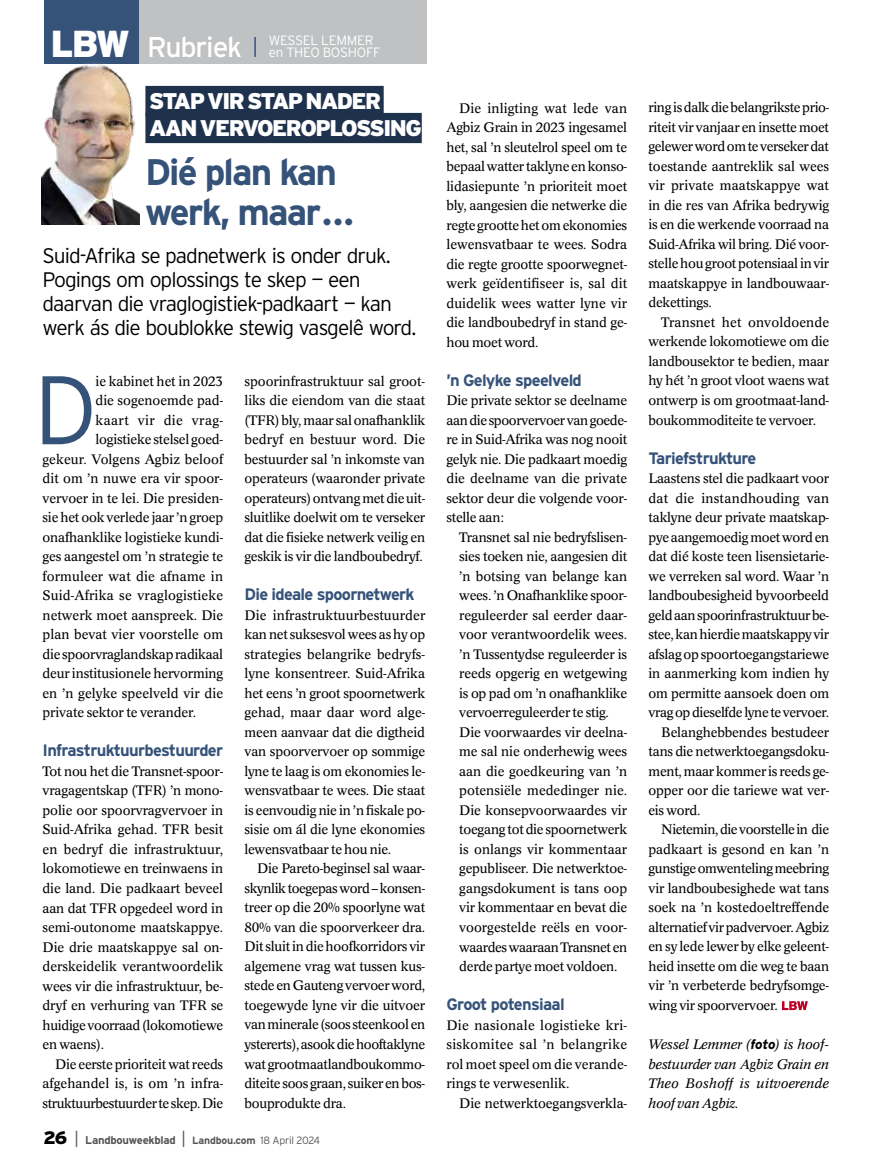
<style>
.page{position:relative;width:893px;height:1170px;background:#fff}
.page>*{position:absolute;margin:0;border:0;box-sizing:border-box;transform-origin:0 0}
.t1{font:300 97.05px "Interstate";color:#355279}
.t2{font:700 36.9px/39.6px "Interstate";letter-spacing:-.05em;color:#355279}
.t3{font:900 22.65px/27px "Interstate";letter-spacing:-.065em;color:#fff}
.t4{font:300 21px/24px "Interstate";letter-spacing:-.045em;color:#000}
.t5{font:700 16.5px "Interstate";letter-spacing:-.045em;color:#355279}
.t6{font:13.5px/19.5px "Concorde BQ";letter-spacing:-.015em;color:#000;text-align:justify}
.t7{font:italic 13.5px/19.5px "Concorde BQ";letter-spacing:-.005em;color:#000;text-align:justify}
.t8{font:13.5px "Concorde BQ";letter-spacing:.005em;color:#000}
.t9{font:13.5px "Concorde BQ";letter-spacing:.01em;color:#000}
.t10{font:300 13.5px/12px "Interstate";letter-spacing:-.02em;color:#fff}
.t11{font:13.5px "Concorde BQ";letter-spacing:.03em;color:#000}
.t12{font:700 11.25px "Interstate";letter-spacing:-.02em;color:#555}
.s1{font-weight:900;font-size:37.5px}
.s2{font-weight:400;font-size:28.5px}
.s3{font-weight:900;font-size:18px;color:#000}
.s4{font-weight:300;font-size:16.5px}
.s5{font-size:10.5px}
.s6{font-weight:300;font-size:10.5px}
.s7{font-family:"Interstate";font-weight:700}
</style>
<div class="page">
<svg style="left:782px;top:1001px;width:26px;height:9px"></svg>
<div style="left:44px;top:0;width:96px;height:64px;background:#355279"></div>
<div style="left:140px;top:0;width:287px;height:64px;background:#bfc1c3"></div>
<hr style="left:254px;top:37px;width:2px;height:20px;background:#355279">
<img style="left:42px;top:53px;width:98px;height:171px">
<div style="left:145px;top:86px;width:239px;height:30px;background:#1f324d"></div>
<div style="left:145px;top:113px;width:277px;height:30px;background:#1f324d"></div>
<p class="t10" style="left:269px;top:34px;width:113px;text-indent:-218px"><span class="s1">LBW</span> <span class="s2">Rubriek</span> WESSEL LEMMER en THEO BOSHOFF</p>
<h3 class="t3" style="left:149px;top:87px;width:274px">STAP VIR STAP NADER<br>AAN VERVOEROPLOSSING</h3>
<h2 class="t2" style="left:145px;top:152px;width:210px">Dié plan kan werk, maar...</h2>
<h3 class="t4" style="left:43px;top:243px;width:375px">Suid-Afrika se padnetwerk is onder druk.<br>Pogings om oplossings te skep — een daarvan die vraglogistiek-padkaart — kan werk ás die boublokke stewig vasgelê word.</h3>
<h1 class="t1" style="left:34px;top:351px;width:65px">D</h1>
<p class="t6" style="left:96px;top:371px;width:129px">ie kabinet het in 2023</p>
<p class="t6" style="left:96px;top:391px;width:129px">die sogenoemde pad-</p>
<p class="t11" style="left:96px;top:412px;width:129px">kaart vir die vrag-</p>
<p class="t6" style="left:96px;top:430px;width:129px">logistieke stelsel goed-</p>
<p class="t8" style="left:43px;top:451px;width:182px">gekeur. Volgens Agbiz beloof</p>
<p class="t6" style="left:43px;top:469px;width:182px">dit om ’n nuwe era vir spoor-</p>
<p class="t6" style="left:43px;top:488px;width:182px">vervoer in te lei. Die presiden-</p>
<p class="t6" style="left:43px;top:508px;width:182px">sie het ook verlede jaar ’n groep</p>
<p class="t6" style="left:43px;top:527px;width:182px">onafhanklike logistieke kundi-</p>
<p class="t6" style="left:43px;top:547px;width:182px">ges aangestel om ’n strategie te</p>
<p class="t8" style="left:43px;top:568px;width:182px">formuleer wat die afname in</p>
<p class="t9" style="left:43px;top:588px;width:182px">Suid-Afrika se vraglogistieke</p>
<p class="t6" style="left:43px;top:605px;width:182px">netwerk moet aanspreek. Die</p>
<p class="t6" style="left:43px;top:625px;width:182px">plan bevat vier voorstelle om</p>
<p class="t6" style="left:43px;top:644px;width:182px">die spoorvraglandskap radikaal</p>
<p class="t6" style="left:43px;top:664px;width:182px">deur institusionele hervorming</p>
<p class="t8" style="left:43px;top:685px;width:182px">en ’n gelyke speelveld vir die</p>
<p class="t6" style="left:43px;top:703px;width:155px">private sektor te verander.</p>
<p class="t5" style="left:43px;top:740px;width:182px">Infrastruktuurbestuurder</p>
<p class="t6" style="left:43px;top:761px;width:182px">Tot nou het die Transnet-spoor&shy;vragagentskap (TFR) ’n mono&shy;polie oor spoorvragvervoer in Suid-Afrika gehad. TFR besit en bedryf die infrastruktuur, lokomotiewe en treinwaens in die land. Die padkaart beveel aan dat TFR opgedeel word in semi-outonome maatskappye.<br>Die drie maatskappye sal on&shy;derskeidelik verantwoordelik wees vir die infrastruktuur, be&shy;dryf en verhuring van TFR se huidige voorraad (lokomotiewe en waens).</p>
<p class="t6" style="left:43px;top:1054px;width:182px;text-indent:13px">Die eerste prioriteit wat reeds afgehandel is, is om ’n infra&shy;struktuurbestuurder te skep. Die</p>
<p class="t6" style="left:244px;top:371px;width:182px">spoorinfrastruktuur sal groot&shy;liks die eiendom van die staat (TFR) bly, maar sal onafhanklik bedryf en bestuur word. Die bestuurder sal ’n inkomste van operateurs (waaronder private operateurs) ontvang met die uit&shy;sluitlike doelwit om te verseker dat die fisieke netwerk veilig en geskik is vir die landboubedryf.</p>
<p class="t5" style="left:244px;top:584px;width:172px">Die ideale spoornetwerk</p>
<p class="t6" style="left:244px;top:605px;width:182px">Die infrastruktuurbestuurder kan net suksesvol wees as hy op strategies belangrike bedryfs&shy;lyne konsentreer. Suid-Afrika het eens ’n groot spoornetwerk gehad, maar daar word alge&shy;meen aanvaar dat die digtheid van spoorvervoer op sommige lyne te laag is om ekonomies le&shy;wensvatbaar te wees. Die staat is eenvoudig nie in ’n fiskale po&shy;sisie om ál die lyne ekonomies lewensvatbaar te hou nie.</p>
<p class="t6" style="left:244px;top:859px;width:182px;text-indent:13px">Die Pareto-beginsel sal waar&shy;skynlik toegepas word – konsen&shy;treer op die 20% spoorlyne wat 80% van die spoorverkeer dra.<br>Dit sluit in die hoofkorridors vir algemene vrag wat tussen kus&shy;stede en Gauteng vervoer word, toegewyde lyne vir die uitvoer van minerale (soos steenkool en ystererts), asook die hooftaklyne wat grootmaatlandboukommo&shy;diteite soos graan, suiker en bos&shy;bouprodukte dra.</p>
<p class="t12" style="left:43px;top:1132px;width:278px"><span class="s3">26</span> <span class="s4">|</span> Landbouweekblad <span class="s4">|</span> <span class="s5">Landbou.com</span> <span class="s6">18 April 2024</span></p>
<p class="t6" style="left:446px;top:98px;width:182px;text-indent:13px">Die inligting wat lede van Agbiz Grain in 2023 ingesamel het, sal ’n sleutelrol speel om te bepaal watter taklyne en konso&shy;lidasiepunte ’n prioriteit moet bly, aangesien die netwerke die regte grootte het om ekonomies lewensvatbaar te wees. Sodra die regte grootte spoorwegnet&shy;werk geïdentifiseer is, sal dit duidelik wees watter lyne vir die landboubedryf in stand ge&shy;hou moet word.</p>
<p class="t5" style="left:446px;top:370px;width:137px">’n Gelyke speelveld</p>
<p class="t6" style="left:446px;top:391px;width:182px">Die private sektor se deelname aan die spoorvervoer van goede&shy;re in Suid-Afrika was nog nooit gelyk nie. Die padkaart moedig die deelname van die private sektor deur die volgende voor&shy;stelle aan:</p>
<p class="t6" style="left:459px;top:527px;width:170px;text-align:left">Transnet sal nie bedryfslisen&shy;sies toeken nie, aangesien dit ’n botsing van belange kan wees. ’n Onafhanklike spoor&shy;reguleerder sal eerder daar&shy;voor verantwoordelik wees. ’n Tussentydse reguleerder is reeds opgerig en wetgewing is op pad om ’n onafhanklike vervoerreguleerder te stig.<br>Die voorwaardes vir deelna&shy;me sal nie onderhewig wees aan die goedkeuring van ’n potensiële mededinger nie.<br>Die konsepvoorwaardes vir toegang tot die spoornetwerk is onlangs vir kommentaar gepubliseer. Die netwerktoe&shy;gangsdokument is tans oop vir kommentaar en bevat die voorgestelde reëls en voor&shy;waardes waaraan Transnet en derde partye moet voldoen.</p>
<p class="t5" style="left:446px;top:994px;width:120px">Groot potensiaal</p>
<p class="t6" style="left:446px;top:1015px;width:182px">Die nasionale logistieke kri&shy;siskomitee sal ’n belangrike rol moet speel om die verande&shy;rings te verwesenlik.</p>
<p class="t6" style="left:459px;top:1093px;width:169px">Die netwerktoegangsverkla-</p>
<p class="t6" style="left:648px;top:98px;width:182px">ring is dalk die belangrikste prio&shy;riteit vir vanjaar en insette moet gelewer word om te verseker dat toestande aantreklik sal wees vir private maatskappye wat in die res van Afrika bedrywig is en die werkende voorraad na Suid-Afrika wil bring. Dié voor&shy;stelle hou groot potensiaal in vir maatskappye in landbouwaar&shy;dekettings.</p>
<p class="t6" style="left:648px;top:312px;width:182px;text-indent:13px">Transnet het onvoldoende werkende lokomotiewe om die landbousektor te bedien, maar hy hét ’n groot vloot waens wat ontwerp is om grootmaat-land&shy;boukommoditeite te vervoer.</p>
<p class="t5" style="left:648px;top:448px;width:110px">Tariefstrukture</p>
<p class="t6" style="left:648px;top:469px;width:182px">Laastens stel die padkaart voor</p>
<p class="t9" style="left:648px;top:490px;width:182px">dat die instandhouding van</p>
<p class="t6" style="left:648px;top:508px;width:182px">taklyne deur private maatskap-</p>
<p class="t6" style="left:648px;top:527px;width:182px">pye aangemoedig moet word en</p>
<p class="t6" style="left:648px;top:547px;width:182px">dat dié koste teen lisensietarie-</p>
<p class="t6" style="left:648px;top:566px;width:182px">we verreken sal word. Waar ’n</p>
<p class="t6" style="left:648px;top:586px;width:182px">landboubesigheid byvoorbeeld</p>
<p class="t6" style="left:648px;top:605px;width:182px">geld aan spoorinfrastruktuur be-</p>
<p class="t6" style="left:648px;top:625px;width:182px">stee, kan hierdie maatskappy vir</p>
<p class="t6" style="left:648px;top:644px;width:182px">afslag op spoortoegangstariewe</p>
<p class="t6" style="left:648px;top:664px;width:182px">in aanmerking kom indien hy</p>
<p class="t6" style="left:648px;top:683px;width:182px">om permitte aansoek doen om</p>
<p class="t6" style="left:648px;top:703px;width:182px">vrag op dieselfde lyne te vervoer.</p>
<p class="t6" style="left:661px;top:722px;width:169px">Belanghebbendes bestudeer</p>
<p class="t6" style="left:648px;top:742px;width:182px">tans die netwerktoegangsdoku-</p>
<p class="t6" style="left:648px;top:761px;width:182px">ment, maar kommer is reeds ge-</p>
<p class="t6" style="left:648px;top:781px;width:182px">opper oor die tariewe wat ver-</p>
<p class="t6" style="left:648px;top:800px;width:54px">eis word.</p>
<p class="t6" style="left:661px;top:820px;width:169px">Nietemin, die voorstelle in die</p>
<p class="t6" style="left:648px;top:839px;width:182px">padkaart is gesond en kan ’n</p>
<p class="t6" style="left:648px;top:859px;width:182px">gunstige omwenteling meebring</p>
<p class="t6" style="left:648px;top:878px;width:182px">vir landboubesighede wat tans</p>
<p class="t6" style="left:648px;top:898px;width:182px">soek na ’n kostedoeltreffende</p>
<p class="t6" style="left:648px;top:917px;width:182px">alternatief vir padvervoer. Agbiz</p>
<p class="t6" style="left:648px;top:937px;width:182px">en sy lede lewer by elke geleent-</p>
<p class="t6" style="left:648px;top:956px;width:182px">heid insette om die weg te baan</p>
<p class="t6" style="left:648px;top:976px;width:182px">vir ’n verbeterde bedryfsomge-</p>
<p class="t6" style="left:648px;top:995px;width:131px">wing vir spoorvervoer.</p>
<p class="t7" style="left:648px;top:1034px;width:182px">Wessel Lemmer (<span class="s7">foto</span>) is hoof&shy;bestuurder van Agbiz Grain en Theo Boshoff is uitvoerende hoof van Agbiz.</p>
</div>
